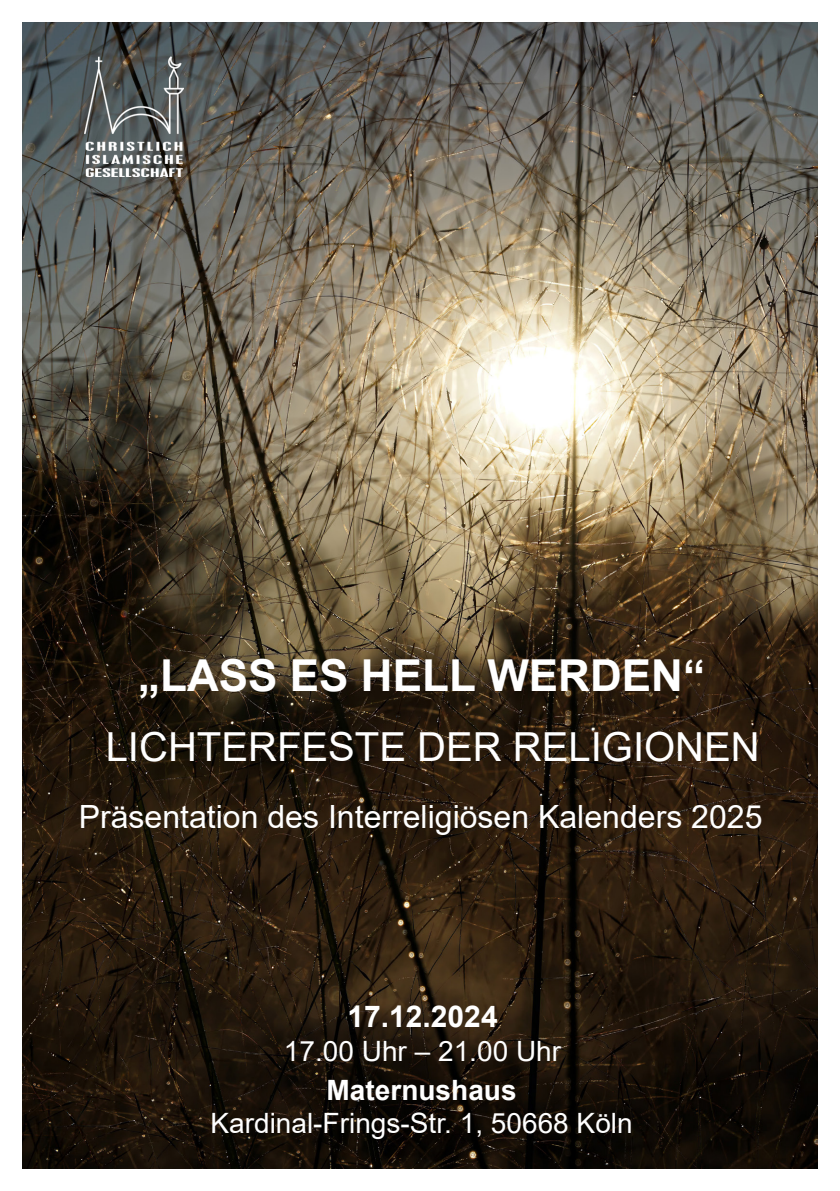
<style>
.page{position:relative;width:840px;height:1191px;background:#fff}
.page>*{position:absolute;margin:0;border:0;box-sizing:border-box;transform-origin:0 0}
.t1{font:700 44px "Arial";color:#fff}
.t2{font:40px "Arial";color:#fff}
.t3{font:32px "Arial";color:#fff}
.t4{font:700 30px "Arial";color:#fff}
.t5{font:28px "Arial";color:#fff}
.t6{font:700 28px "Arial";color:#fff}
</style>
<div class="page">
<img style="left:23px;top:23px;width:793px;height:1145px">
<img style="left:85px;top:57px;width:98px;height:120px">
<p class="t1" style="left:138px;top:645px;width:568px">„LASS ES HELL WERDEN“</p>
<p class="t2" style="left:106px;top:719px;width:655px">LICHTERFESTE DER RELIGIONEN</p>
<p class="t3" style="left:79px;top:795px;width:685px">Präsentation des Interreligiösen Kalenders 2025</p>
<p class="t4" style="left:347px;top:995px;width:152px">17.12.2024</p>
<p class="t5" style="left:284px;top:1031px;width:279px">17.00 Uhr – 21.00 Uhr</p>
<p class="t6" style="left:326px;top:1070px;width:191px">Maternushaus</p>
<p class="t5" style="left:210px;top:1104px;width:423px">Kardinal-Frings-Str. 1, 50668 Köln</p>
</div>
